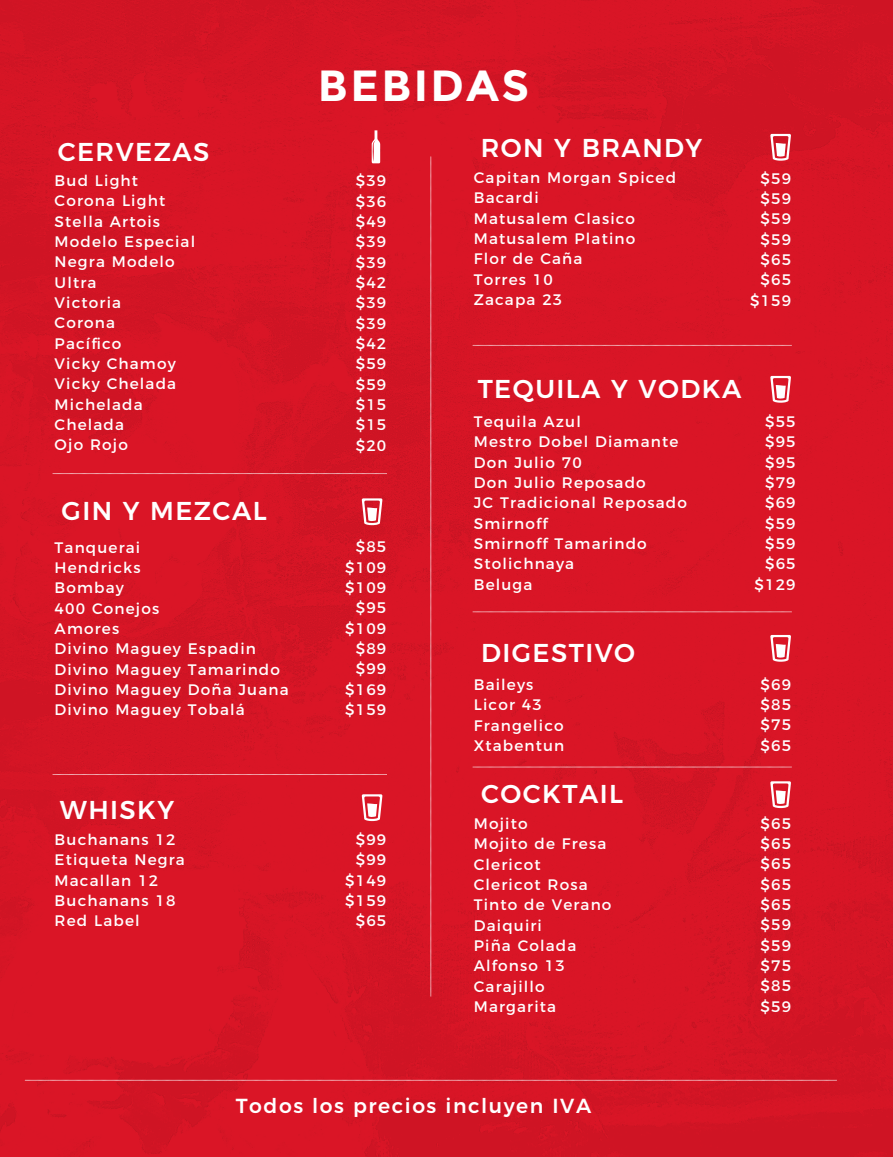
<style>
.page{position:relative;width:893px;height:1157px;background:#fff}
.page>*{position:absolute;margin:0;border:0;box-sizing:border-box;transform-origin:0 0}
.t1{font:700 43.57px "Montserrat";letter-spacing:.055em;color:#fff}
.t2{font:500 25.83px "Montserrat";letter-spacing:.055em;color:#fff}
.t3{font:500 20.34px "Montserrat";letter-spacing:.075em;color:#fff}
.t4{font:15.26px/20.3px "Montserrat";letter-spacing:.075em;color:#fff}
</style>
<div class="page">
<img style="left:0;top:0;width:892px;height:1157px">
<svg style="left:25px;top:1080px;width:811px;height:1px"></svg>
<svg style="left:430px;top:157px;width:1px;height:839px"></svg>
<svg style="left:53px;top:473px;width:333px;height:1px"></svg>
<svg style="left:472px;top:345px;width:319px;height:1px"></svg>
<svg style="left:472px;top:611px;width:319px;height:1px"></svg>
<svg style="left:472px;top:766px;width:319px;height:1px"></svg>
<svg style="left:53px;top:774px;width:333px;height:1px"></svg>
<svg style="left:362px;top:794px;width:20px;height:27px"></svg>
<svg style="left:770px;top:781px;width:21px;height:27px"></svg>
<svg style="left:770px;top:635px;width:21px;height:27px"></svg>
<svg style="left:770px;top:376px;width:21px;height:27px"></svg>
<svg style="left:770px;top:134px;width:21px;height:27px"></svg>
<svg style="left:362px;top:498px;width:20px;height:27px"></svg>
<svg style="left:372px;top:130px;width:8px;height:33px"></svg>
<h1 class="t1" style="left:318px;top:60px;width:213px">BEBIDAS</h1>
<h2 class="t2" style="left:58px;top:131px;width:153px">CERVEZAS</h2>
<p class="t4" style="left:55px;top:169px;width:142px">Bud Light<br>Corona Light<br>Stella Artois<br>Modelo Especial<br>Negra Modelo<br>Ultra<br>Victoria<br>Corona<br>Pacífico<br>Vicky Chamoy<br>Vicky Chelada<br>Michelada<br>Chelada<br>Ojo Rojo</p>
<p class="t4" style="left:356px;top:169px;width:32px;text-align:justify">$39 $36 $49 $39 $39 $42 $39 $39 $42 $59 $59 $15 $15 $20</p>
<h2 class="t2" style="left:62px;top:490px;width:207px">GIN Y MEZCAL</h2>
<p class="t4" style="left:55px;top:536px;width:235px">Tanquerai<br>Hendricks<br>Bombay<br>400 Conejos<br>Amores<br>Divino Maguey Espadin<br>Divino Maguey Tamarindo<br>Divino Maguey Doña Juana<br>Divino Maguey Tobalá</p>
<p class="t4" style="left:345px;top:535px;width:43px;text-align:right">$85 $109 $109 $95 $109 $89 $99 $169 $159</p>
<h2 class="t2" style="left:60px;top:789px;width:116px">WHISKY</h2>
<p class="t4" style="left:55px;top:828px;width:132px">Buchanans 12<br>Etiqueta Negra<br>Macallan 12<br>Buchanans 18<br>Red Label</p>
<p class="t4" style="left:345px;top:828px;width:43px;text-align:right">$99 $99 $149 $159 $65</p>
<h2 class="t2" style="left:480px;top:127px;width:223px">RON Y BRANDY</h2>
<p class="t4" style="left:474px;top:166px;width:204px">Capitan Morgan Spiced<br>Bacardi<br>Matusalem Clasico<br>Matusalem Platino<br>Flor de Caña<br>Torres 10<br>Zacapa 23</p>
<p class="t4" style="left:750px;top:167px;width:43px;text-align:right">$59 $59 $59 $59 $65 $65 $159</p>
<h2 class="t2" style="left:477px;top:368px;width:265px">TEQUILA Y VODKA</h2>
<p class="t4" style="left:474px;top:410px;width:214px">Tequila Azul<br>Mestro Dobel Diamante<br>Don Julio 70<br>Don Julio Reposado<br>JC Tradicional Reposado<br>Smirnoff<br>Smirnoff Tamarindo<br>Stolichnaya<br>Beluga</p>
<p class="t4" style="left:754px;top:410px;width:43px;text-align:right">$55 $95 $95 $79 $69 $59 $59 $65 $129</p>
<h2 class="t2" style="left:481px;top:632px;width:156px">DIGESTIVO</h2>
<p class="t4" style="left:474px;top:673px;width:92px">Baileys<br>Licor 43<br>Frangelico<br>Xtabentun</p>
<p class="t4" style="left:760px;top:673px;width:32px;text-align:justify">$69 $85 $75 $65</p>
<h2 class="t2" style="left:481px;top:773px;width:144px">COCKTAIL</h2>
<p class="t4" style="left:474px;top:812px;width:139px">Mojito<br>Mojito de Fresa<br>Clericot<br>Clericot Rosa<br>Tinto de Verano<br>Daiquiri<br>Piña Colada<br>Alfonso 13<br>Carajillo<br>Margarita</p>
<p class="t4" style="left:760px;top:812px;width:32px;text-align:justify">$65 $65 $65 $65 $65 $59 $59 $75 $85 $59</p>
<h3 class="t3" style="left:236px;top:1090px;width:357px">Todos los precios incluyen IVA</h3>
</div>
